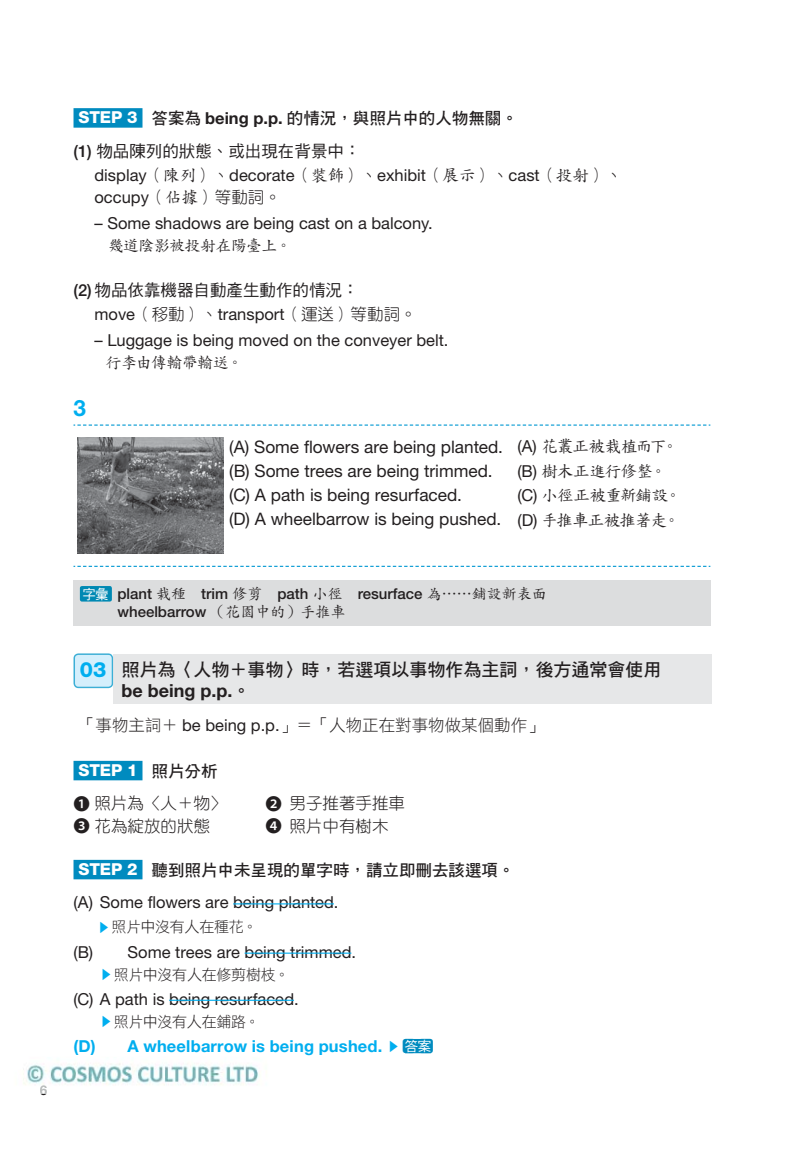
<style>
.page{position:relative;width:785px;height:1155px;background:#fff}
.page>*{position:absolute;margin:0;border:0;box-sizing:border-box;transform-origin:0 0}
.t1{font:700 22.5px "Helvetica Neue LT Std";color:#00aeef}
.t2{font:800 21px "Helvetica Neue LT Std";color:#00aeef}
.t3{font:18px "DF Hei Std W7 E Ten B5 H";color:#231f20}
.t4{font:700 18px "Helvetica Neue LT Std";color:#231f20}
.t5{font:17.25px/24px "Helvetica Neue LT Std";color:#231f20}
.t6{font:16.5px/22.5px "Helvetica Neue LT Std";color:#231f20}
.t7{font:16.5px "DF Hei Std W7 E Ten B5 H";color:#231f20}
.t8{font:16.5px/24.6px "DF Biao Kai Shu Std W5 E Ten B5 H";letter-spacing:-.045em;color:#231f20}
.t9{font:16.5px "DF Hei Std W5 E Ten B5 H";color:#231f20}
.t10{font:700 16.5px "Helvetica Neue LT Std";letter-spacing:.01em;color:#00aeef}
.t11{font:16.5px "DF Hei Std W3 E Ten B5 H";color:#231f20}
.t12{font:16.5px "DF Yuan Std W3 E Ten B5 H";color:#231f20}
.t13{font:800 16.5px "Helvetica Neue LT Std";color:#fff}
.t14{font:15.75px "DF Kai Shu Std W5 E Ten B5 H";letter-spacing:-.025em;color:#231f20}
.t15{font:500 15px/17.7px "Helvetica Neue LT Std";color:#231f20}
.t16{font:15px "DF Hei Std W3 E Ten B5 H";letter-spacing:-.015em;color:#231f20}
.t17{font:700 13.5px "Helvetica Neue LT Std";color:#231f20}
.s1{font-family:"Helvetica Neue LT Std";font-weight:800;color:#fff}
.s2{font-family:"Helvetica Neue LT Std";font-weight:700}
.s3{font-family:"Helvetica Neue LT Std";font-weight:500}
.s4{font-family:"DF Yuan Std W3 E Ten B5 H"}
.s5{font-family:"DF Kai Shu Std W5 E Ten B5 H"}
.s6{font-family:"Helvetica Neue LT Std"}
.s7{font-family:"DF Hei Std W5 E Ten B5 H";font-weight:400;font-size:13.5px;color:#fff}
.s8{font-family:"DF Kai Shu Std W5 E Ten B5 H";font-weight:400}
.s9{font-family:"DF Hei Std W7 E Ten B5 H";font-weight:400}
.s10{font-family:"DF Hei Std W7 E Ten B5 H";font-weight:400;color:#231f20}
.s11{font-family:"Koz Go Pr 6 N Regular 90 msp RKSJ H"}
.s12{font-family:"Koz Go Pr 6 N Bold 90 msp RKSJ H";font-size:12px;color:#00aeef}
.s13{font-family:"Koz Go Pr 6 N Bold 90 msp RKSJ H";font-weight:400;font-size:12px}
.s14{font-family:"Koz Go Pro Bold 90 msp RKSJ H";font-weight:400;font-size:15.75px;color:#008bbf}
</style>
<div class="page">
<div style="left:74px;top:108px;width:68px;height:20px;background:#008bbf"></div>
<div style="left:113px;top:654px;width:598px;height:50px;background:#e6e7e8"></div>
<div style="left:74px;top:761px;width:68px;height:19px;background:#008bbf"></div>
<div style="left:74px;top:860px;width:68px;height:19px;background:#008bbf"></div>
<div style="left:405px;top:1039px;width:26px;height:14px;background:#008bbf"></div>
<svg style="left:74px;top:425px;width:636px;height:1px"></svg>
<svg style="left:74px;top:566px;width:636px;height:1px"></svg>
<img style="left:78px;top:438px;width:145px;height:116px">
<div style="left:74px;top:580px;width:637px;height:45px;background:#dcddde"></div>
<div style="left:80px;top:586px;width:32px;height:16px;background:#0089b3;border-radius:2px"></div>
<hr style="left:233px;top:903px;width:101px;height:1px;background:#00aeef">
<hr style="left:245px;top:953px;width:106px;height:1px;background:#00aeef">
<hr style="left:169px;top:1000px;width:125px;height:1px;background:#00aeef">
<svg style="left:73px;top:653px;width:41px;height:35px"></svg>
<img style="left:23px;top:1063px;width:236px;height:22px">
<p class="t17" style="left:40px;top:1085px;width:9px">6</p>
<p class="t7" style="left:79px;top:112px;width:441px"><span class="s1">STEP 3</span> 答案為 <span class="s2">being p.p.</span> 的情況，與照片中的人物無關。</p>
<p class="t9" style="left:74px;top:144px;width:288px"><span class="s3">(1)</span> 物品陳列的狀態、或出現在背景中：</p>
<p class="t6" style="left:95px;top:165px;width:529px">display<span class="s4">（</span><span class="s5">陳列</span><span class="s4">）、</span>decorate<span class="s4">（</span><span class="s5">裝飾</span><span class="s4">）、</span>exhibit<span class="s4">（</span><span class="s5">展示</span><span class="s4">）、</span>cast<span class="s4">（</span><span class="s5">投射</span><span class="s4">）、</span>occupy<span class="s4">（</span><span class="s5">佔據</span><span class="s4">）等動詞。</span></p>
<p class="t6" style="left:95px;top:213px;width:340px">– Some shadows are being cast on a balcony.</p>
<p class="t14" style="left:108px;top:239px;width:185px">幾道陰影被投射在陽臺上。</p>
<p class="t9" style="left:74px;top:284px;width:287px"><span class="s3">(2)</span> 物品依靠機器自動產生動作的情況：</p>
<p class="t6" style="left:95px;top:304px;width:324px">move<span class="s4">（移動）、</span>transport<span class="s4">（運送）等動詞。</span></p>
<p class="t6" style="left:95px;top:330px;width:355px">– Luggage is being moved on the conveyer belt.</p>
<p class="t14" style="left:106px;top:356px;width:139px">行李由傳輸帶輸送。</p>
<h1 class="t1" style="left:74px;top:400px;width:14px">3</h1>
<p class="t5" style="left:229px;top:436px;width:275px">(A) Some flowers are being planted. (B) Some trees are being trimmed. (C) A path is being resurfaced.<br>(D) A wheelbarrow is being pushed.</p>
<p class="t8" style="left:517px;top:436px;width:165px"><span class="s6">(A)</span> 花叢正被栽植而下<span class="s5">。</span><span class="s6">(B)</span> 樹木正進行修整<span class="s5">。</span><span class="s6">(C)</span> 小徑正被重新鋪設<span class="s5">。</span><span class="s6">(D)</span> 手推車正被推著走<span class="s5">。</span></p>
<p class="t15" style="left:117px;top:586px;width:446px;text-indent:-35px"><span class="s7">字彙</span> plant <span class="s8">栽種　</span>trim <span class="s8">修剪　</span>path <span class="s8">小徑　</span>resurface <span class="s8">為⋯⋯鋪設新表面　</span>wheelbarrow <span class="s8">（花園中的）手推車</span></p>
<p class="t3" style="left:121px;top:663px;width:541px">照片為〈人物＋事物〉時，若選項以事物作為主詞，後方通常會使用</p>
<p class="t4" style="left:121px;top:685px;width:130px">be being p.p.<span class="s9">。</span></p>
<p class="t11" style="left:79px;top:719px;width:466px">「事物主詞＋ <span class="s6">be being p.p.</span>」＝「人物正在對事物做某個動作」</p>
<p class="t13" style="left:79px;top:761px;width:140px">STEP 1 <span class="s10">照片分析</span></p>
<p class="t12" style="left:74px;top:797px;width:155px"><span class="s11">❶</span> 照片為〈人＋物〉</p>
<p class="t12" style="left:266px;top:797px;width:141px"><span class="s11">❷</span> 男子推著手推車</p>
<p class="t12" style="left:74px;top:819px;width:138px"><span class="s11">❸</span> 花為綻放的狀態</p>
<p class="t12" style="left:266px;top:819px;width:125px"><span class="s11">❹</span> 照片中有樹木</p>
<p class="t7" style="left:79px;top:863px;width:437px"><span class="s1">STEP 2</span> 聽到照片中未呈現的單字時，請立即刪去該選項。</p>
<p class="t6" style="left:74px;top:893px;width:266px">(A) Some flowers are being planted.</p>
<p class="t16" style="left:98px;top:921px;width:162px"><span class="s12">▶</span> 照片中沒有人在種花。</p>
<p class="t6" style="left:74px;top:942px;width:284px">(B) Some trees are being trimmed.</p>
<p class="t16" style="left:100px;top:968px;width:191px"><span class="s12">▶</span> 照片中沒有人在修剪樹枝。</p>
<p class="t6" style="left:74px;top:989px;width:227px">(C) A path is being resurfaced.</p>
<p class="t16" style="left:100px;top:1015px;width:162px"><span class="s12">▶</span> 照片中沒有人在鋪路。</p>
<p class="t10" style="left:74px;top:1040px;width:362px">(D) A wheelbarrow is being pushed. <span class="s13">▶</span> <span class="s14">■</span><span class="s7">答</span><span class="s14">■</span><span class="s7">案</span></p>
<p class="t2" style="left:80px;top:658px;width:28px">03</p>
</div>
